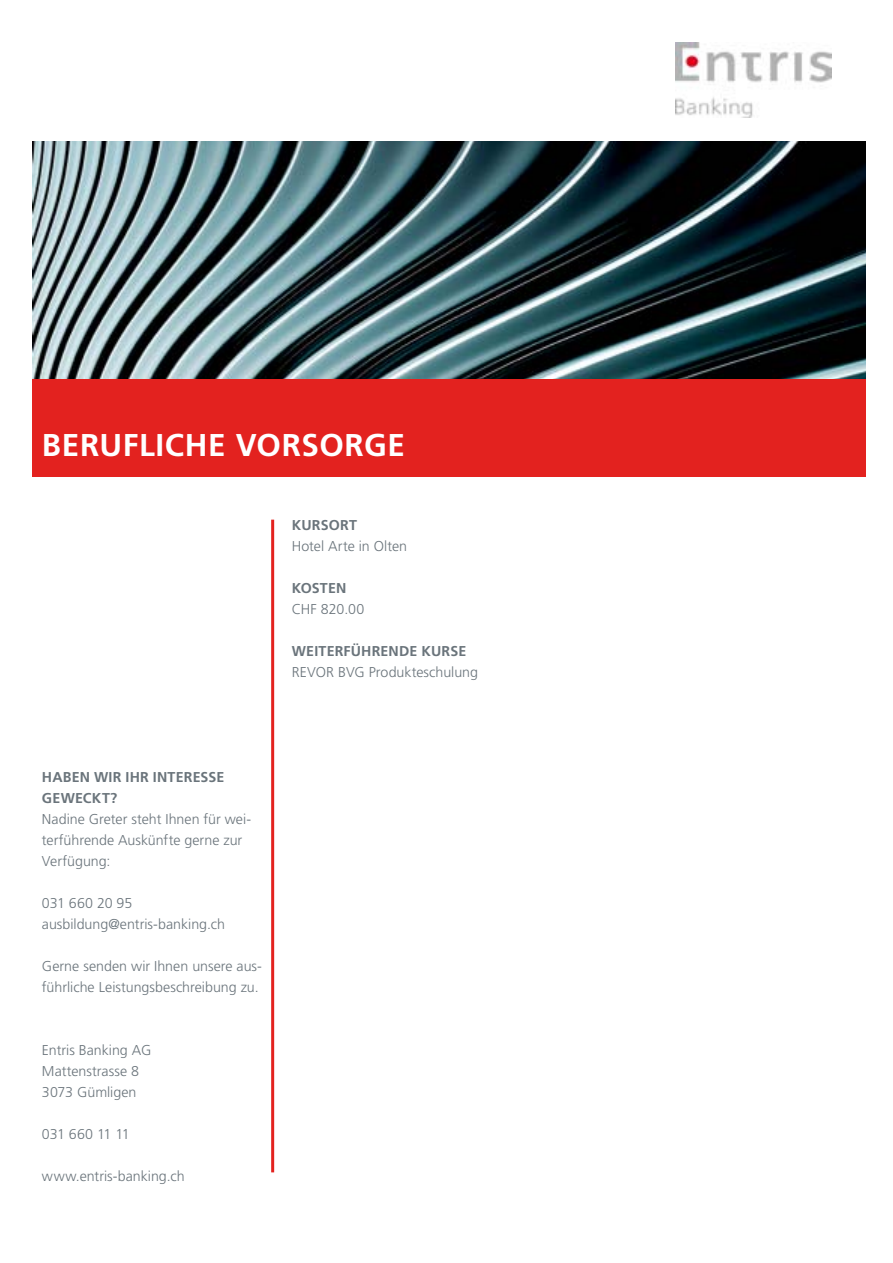
<style>
.page{position:relative;width:893px;height:1263px;background:#fff}
.page>*{position:absolute;margin:0;border:0;box-sizing:border-box;transform-origin:0 0}
.t1{font:700 31.5px "Frutiger LT Std";color:#fff}
.t2{font:300 14.25px/21px "Frutiger LT Std";color:#6a747b}
.t3{font:700 14.25px/21px "Frutiger LT Std";letter-spacing:.015em;color:#6a747b}
.t4{font:300 14.25px "Frutiger LT Std";letter-spacing:-.025em;color:#6a747b}
</style>
<div class="page">
<img style="left:32px;top:141px;width:834px;height:238px">
<div style="left:32px;top:379px;width:834px;height:98px;background:#e3221f"></div>
<img style="left:675px;top:42px;width:156px;height:75px">
<hr style="left:271px;top:520px;width:3px;height:652px;background:#e3221f">
<h1 class="t1" style="left:42px;top:427px;width:39px">BERUFLICHE</h1>
<h1 class="t1" style="left:236px;top:427px;width:43px">VORSORGE</h1>
<p class="t3" style="left:292px;top:514px;width:67px">KURSORT</p>
<p class="t2" style="left:292px;top:535px;width:117px">Hotel Arte in Olten</p>
<p class="t3" style="left:292px;top:577px;width:56px">KOSTEN</p>
<p class="t2" style="left:292px;top:598px;width:74px">CHF 820.00</p>
<p class="t3" style="left:292px;top:640px;width:176px">WEITERFÜHRENDE KURSE</p>
<p class="t2" style="left:292px;top:661px;width:188px">REVOR BVG Produkteschulung</p>
<p class="t3" style="left:42px;top:766px;width:184px">HABEN WIR IHR INTERESSE<br>GEWECKT?</p>
<p class="t2" style="left:42px;top:808px;width:211px">Nadine Greter steht Ihnen für wei&shy;terführende Auskünfte gerne zur<br>Verfügung:</p>
<p class="t2" style="left:42px;top:892px;width:185px">031 660 20 95 ausbildung@entris-banking.ch</p>
<p class="t2" style="left:42px;top:955px;width:221px">Gerne senden wir Ihnen unsere aus&shy;führliche Leistungsbeschreibung zu.</p>
<p class="t2" style="left:42px;top:1039px;width:111px">Entris Banking AG<br>Mattenstrasse 8<br>3073 Gümligen</p>
<p class="t4" style="left:42px;top:1126px;width:89px">031 660 11 11</p>
<p class="t2" style="left:42px;top:1165px;width:144px">www.entris-banking.ch</p>
</div>
